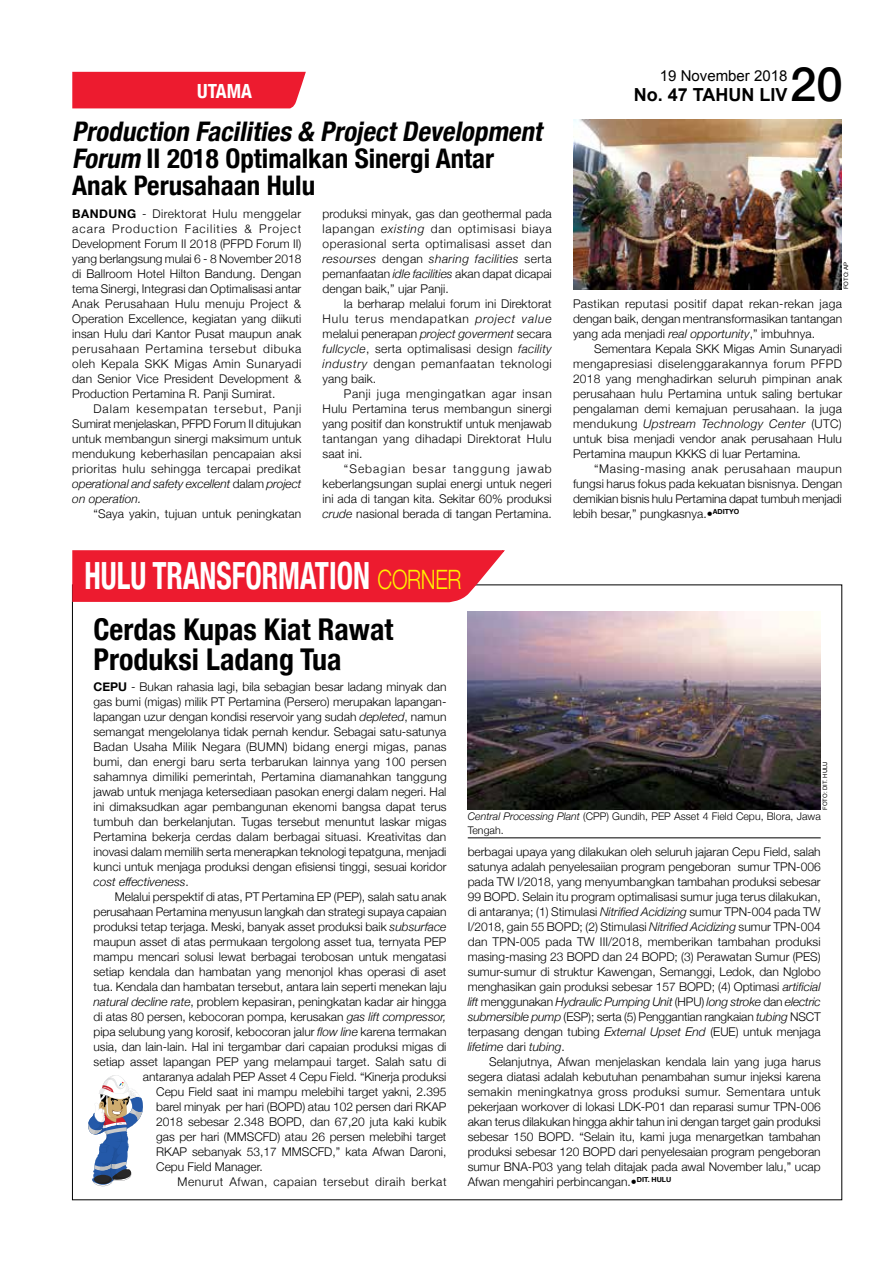
<style>
.page{position:relative;width:893px;height:1263px;background:#fff}
.page>*{position:absolute;margin:0;border:0;box-sizing:border-box;transform-origin:0 0}
.t1{font:500 47.25px "Helvetica Neue";color:#000}
.t2{font:700 condensed 37.5px "Helvetica Neue";color:#fff;scale:.79 1}
.t3{font:700 condensed 30px/30px "Helvetica Neue";color:#000}
.t4{font:700 condensed 27px/27px "Helvetica Neue";color:#000}
.t5{font:700 condensed 19.5px "Helvetica Neue";color:#fff}
.t6{font:700 18px "Arial";color:#000}
.t7{font:15px "Arial";color:#000}
.t8{font:300 12px/15px "Helvetica Neue";color:#000;text-align:justify}
.t9{font:300 12px "Helvetica Neue";letter-spacing:.04em;color:#000}
.t10{font:700 12px "Helvetica Neue";letter-spacing:.035em;color:#000}
.t11{font:300 10.5px/13.5px "Helvetica Neue";letter-spacing:.005em;color:#000}
.t12{font:6px "Arial";letter-spacing:.085em;color:#000}
.t13{font:6px "Arial";color:#000}
.s1{font-style:italic}
.s2{font-weight:300;font-stretch:normal;font-size:26.7px;color:#fff200}
.s3{font-weight:700}
</style>
<div class="page">
<svg style="left:72px;top:550px;width:433px;height:53px;background:#ed2b3d"></svg>
<svg style="left:88px;top:1075px;width:55px;height:111px"></svg>
<hr style="left:468px;top:837px;width:353px;height:1px;background:#000">
<svg style="left:72px;top:71px;width:234px;height:38px;background:#ee293b"></svg>
<img style="left:468px;top:611px;width:353px;height:199px">
<img style="left:573px;top:120px;width:269px;height:169px">
<h3 class="t5" style="left:197px;top:74px;width:32px">UTAMA</h3>
<h3 class="t4" style="left:72px;top:116px;width:478px"><span class="s1">Production Facilities&amp; ProjectDevelopment<br>Forum</span>II 2018 Optimalkan Sinergi Antar<br>Anak Perusahaan Hulu</h3>
<p class="t10" style="left:72px;top:204px;width:56px">BANDUNG</p>
<p class="t8" style="left:72px;top:205px;width:231px;text-indent:70px">- Direktorat Hulu menggelar acara Production Facilities &amp; Project Development Forum II 2018 (PFPD Forum II) yang berlangsung mulai 6 - 8 November 2018 di Ballroom Hotel Hilton Bandung. Dengan tema Sinergi, Integrasi dan Optimalisasi antar Anak Perusahaan Hulu menuju Project &amp; Operation Excellence, kegiatan yang diikuti insan Hulu dari Kantor Pusat maupun anak perusahaan Pertamina tersebut dibuka oleh Kepala SKK Migas Amin Sunaryadi dan Senior Vice President Development &amp; Production Pertamina R. Panji Sumirat.</p>
<p class="t8" style="left:72px;top:400px;width:231px;text-indent:21px">Dalam kesempatan tersebut, Panji Sumirat menjelaskan, PFPD Forum II ditujukan untuk membangun sinergi maksimum untuk mendukung keberhasilan pencapaian aksi prioritas hulu sehingga tercapai predikat <span class="s1">operational and safety excellent</span> dalam <span class="s1">project on operation.</span></p>
<p class="t8" style="left:94px;top:505px;width:209px">“Saya yakin, tujuan untuk peningkatan</p>
<p class="t8" style="left:323px;top:205px;width:231px">produksi minyak, gas dan geothermal pada lapangan <span class="s1">existing</span> dan optimisasi biaya operasional serta optimalisasi asset dan <span class="s1">resourses</span> dengan <span class="s1">sharing facilities</span> serta pemanfaatan <span class="s1">idle facilities</span> akan dapat dicapai dengan baik,” ujar Panji.</p>
<p class="t8" style="left:323px;top:295px;width:231px;text-indent:21px">Ia berharap melalui forum ini Direktorat Hulu terus mendapatkan <span class="s1">project value </span>melalui penerapan <span class="s1">project goverment</span> secara <span class="s1">fullcycle</span>, serta optimalisasi design <span class="s1">facility industry</span> dengan pemanfaatan teknologi yang baik.</p>
<p class="t8" style="left:323px;top:385px;width:231px;text-indent:21px">Panji juga mengingatkan agar insan Hulu Pertamina terus membangun sinergi yang positif dan konstruktif untuk menjawab tantangan yang dihadapi Direktorat Hulu saat ini.</p>
<p class="t8" style="left:323px;top:460px;width:231px;text-indent:21px">“Sebagian besar tanggung jawab keberlangsungan suplai energi untuk negeri ini ada di tangan kita. Sekitar 60% produksi <span class="s1">crude</span> nasional berada di tangan Pertamina.</p>
<h2 class="t2" style="left:85px;top:544px;width:479px">HULU TRANSFORMATION <span class="s2">CORNER</span></h2>
<h3 class="t3" style="left:94px;top:612px;width:301px">Cerdas Kupas Kiat Rawat<br>Produksi Ladang Tua</h3>
<h1 class="t1" style="left:790px;top:46px;width:54px">20</h1>
<p class="t7" style="left:660px;top:66px;width:129px">19 November 2018</p>
<h3 class="t6" style="left:634px;top:82px;width:155px">No. 47 TAHUN LIV</h3>
<p class="t13" style="left:842px;top:289px;width:29px;rotate:-90deg">foto: ap</p>
<p class="t8" style="left:573px;top:295px;width:271px">Pastikan reputasi positif dapat rekan-rekan jaga dengan baik, dengan mentransformasikan tantangan yang ada menjadi <span class="s1">real opportunity</span>,” imbuhnya.</p>
<p class="t8" style="left:573px;top:340px;width:271px;text-indent:21px">Sementara Kepala SKK Migas Amin Sunaryadi mengapresiasi diselenggarakannya forum PFPD 2018 yang menghadirkan seluruh pimpinan anak perusahaan hulu Pertamina untuk saling bertukar pengalaman demi kemajuan perusahaan. Ia juga mendukung <span class="s1">Upstream Technology Center</span> (UTC) untuk bisa menjadi vendor anak perusahaan Hulu Pertamina maupun KKKS di luar Pertamina.</p>
<p class="t8" style="left:573px;top:460px;width:271px;text-indent:21px">“Masing-masing anak perusahaan maupun fungsi harus fokus pada kekuatan bisnisnya. Dengan demikian bisnis hulu Pertamina dapat tumbuh menjadi lebih besar,” pungkasnya.•<sup>ADITYO</sup></p>
<p class="t8" style="left:94px;top:679px;width:355px"><span class="s3">CEPU</span> - Bukan rahasia lagi, bila sebagian besar ladang minyak dan gas bumi (migas) milik PT Pertamina (Persero) merupakan lapangan&shy;lapangan uzur dengan kondisi reservoir yang sudah <span class="s1">depleted</span>, namun semangat mengelolanya tidak pernah kendur. Sebagai satu-satunya Badan Usaha Milik Negara (BUMN) bidang energi migas, panas bumi, dan energi baru serta terbarukan lainnya yang 100 persen sahamnya dimiliki pemerintah, Pertamina diamanahkan tanggung jawab untuk menjaga ketersediaan pasokan energi dalam negeri. Hal ini dimaksudkan agar pembangunan ekenomi bangsa dapat terus tumbuh dan berkelanjutan. Tugas tersebut menuntut laskar migas Pertamina bekerja cerdas dalam berbagai situasi. Kreativitas dan inovasi dalam memilih serta menerapkan teknologi tepatguna, menjadi kunci untuk menjaga produksi dengan efisiensi tinggi, sesuai koridor <span class="s1">cost effectiveness</span>.</p>
<p class="t8" style="left:115px;top:889px;width:333px">Melalui perspektif di atas, PT Pertamina EP (PEP), salah satu anak</p>
<p class="t8" style="left:94px;top:904px;width:354px">perusahaan Pertamina menyusun langkah dan strategi supaya capaian</p>
<p class="t8" style="left:94px;top:919px;width:354px">produksi tetap terjaga. Meski, banyak asset produksi baik <span class="s1">subsurface</span></p>
<p class="t8" style="left:94px;top:934px;width:354px">maupun asset di atas permukaan tergolong asset tua, ternyata PEP</p>
<p class="t8" style="left:94px;top:949px;width:354px">mampu mencari solusi lewat berbagai terobosan untuk mengatasi</p>
<p class="t8" style="left:94px;top:964px;width:354px">setiap kendala dan hambatan yang menonjol khas operasi di aset</p>
<p class="t8" style="left:94px;top:979px;width:354px">tua. Kendala dan hambatan tersebut, antara lain seperti menekan laju</p>
<p class="t8" style="left:94px;top:994px;width:354px"><span class="s1">natural decline rate</span>, problem kepasiran, peningkatan kadar air hingga</p>
<p class="t8" style="left:94px;top:1009px;width:354px">di atas 80 persen, kebocoran pompa, kerusakan <span class="s1">gas lift compressor,</span></p>
<p class="t8" style="left:94px;top:1024px;width:354px">pipa selubung yang korosif, kebocoran jalur <span class="s1">flow line</span> karena termakan</p>
<p class="t8" style="left:94px;top:1039px;width:354px">usia, dan lain-lain. Hal ini tergambar dari capaian produksi migas di</p>
<p class="t8" style="left:94px;top:1054px;width:354px">setiap asset lapangan PEP yang melampaui target. Salah satu di</p>
<p class="t8" style="left:143px;top:1069px;width:305px">antaranya adalah PEP Asset 4 Cepu Field. “Kinerja produksi</p>
<p class="t8" style="left:156px;top:1084px;width:292px">Cepu Field saat ini mampu melebihi target yakni, 2.395</p>
<p class="t8" style="left:156px;top:1099px;width:292px">barel minyak per hari (BOPD) atau 102 persen dari RKAP</p>
<p class="t8" style="left:156px;top:1114px;width:292px">2018 sebesar 2.348 BOPD, dan 67,20 juta kaki kubik</p>
<p class="t8" style="left:156px;top:1129px;width:292px">gas per hari (MMSCFD) atau 26 persen melebihi target</p>
<p class="t8" style="left:156px;top:1144px;width:292px">RKAP sebanyak 53,17 MMSCFD,” kata Afwan Daroni,</p>
<p class="t8" style="left:156px;top:1159px;width:108px">Cepu Field Manager.</p>
<p class="t9" style="left:177px;top:1172px;width:271px">Menurut Afwan, capaian tersebut diraih berkat</p>
<p class="t12" style="left:821px;top:810px;width:50px;rotate:-90deg">FOTO: dit. hulu</p>
<p class="t11" style="left:468px;top:809px;width:355px"><span class="s1">Central Processing Plant</span> (CPP) Gundih, PEP Asset 4 Field Cepu, Blora, Jawa<br>Tengah.</p>
<p class="t8" style="left:468px;top:844px;width:355px">berbagai upaya yang dilakukan oleh seluruh jajaran Cepu Field, salah satunya adalah penyelesaiian program pengeboran sumur TPN-006 pada TW I/2018, yang menyumbangkan tambahan produksi sebesar 99 BOPD. Selain itu program optimalisasi sumur juga terus dilakukan, di antaranya; (1) Stimulasi <span class="s1">Nitrified Acidizing</span> sumur TPN-004 pada TW I/2018, gain 55 BOPD; (2) Stimulasi <span class="s1">Nitrified Acidizing</span> sumur TPN-004 dan TPN-005 pada TW III/2018, memberikan tambahan produksi masing-masing 23 BOPD dan 24 BOPD; (3) Perawatan Sumur (PES) sumur-sumur di struktur Kawengan, Semanggi, Ledok, dan Nglobo menghasikan gain produksi sebesar 157 BOPD; (4) Optimasi <span class="s1">artificial lift</span> menggunakan <span class="s1">Hydraulic Pumping Unit</span> (HPU) <span class="s1">long stroke</span> dan <span class="s1">electric submersible pump</span> (ESP); serta (5) Penggantian rangkaian <span class="s1">tubing</span> NSCT terpasang dengan tubing <span class="s1">External Upset End</span> (EUE) untuk menjaga <span class="s1">lifetime</span> dari <span class="s1">tubing</span>.</p>
<p class="t8" style="left:468px;top:1054px;width:355px;text-indent:21px">Selanjutnya, Afwan menjelaskan kendala lain yang juga harus segera diatasi adalah kebutuhan penambahan sumur injeksi karena semakin meningkatnya gross produksi sumur. Sementara untuk pekerjaan workover di lokasi LDK-P01 dan reparasi sumur TPN-006 akan terus dilakukan hingga akhir tahun ini dengan target gain produksi sebesar 150 BOPD. “Selain itu, kami juga menargetkan tambahan produksi sebesar 120 BOPD dari penyelesaian program pengeboran sumur BNA-P03 yang telah ditajak pada awal November lalu,” ucap Afwan mengahiri perbincangan.•<sup>DIT.</sup> <sup>HULU</sup></p>
</div>
